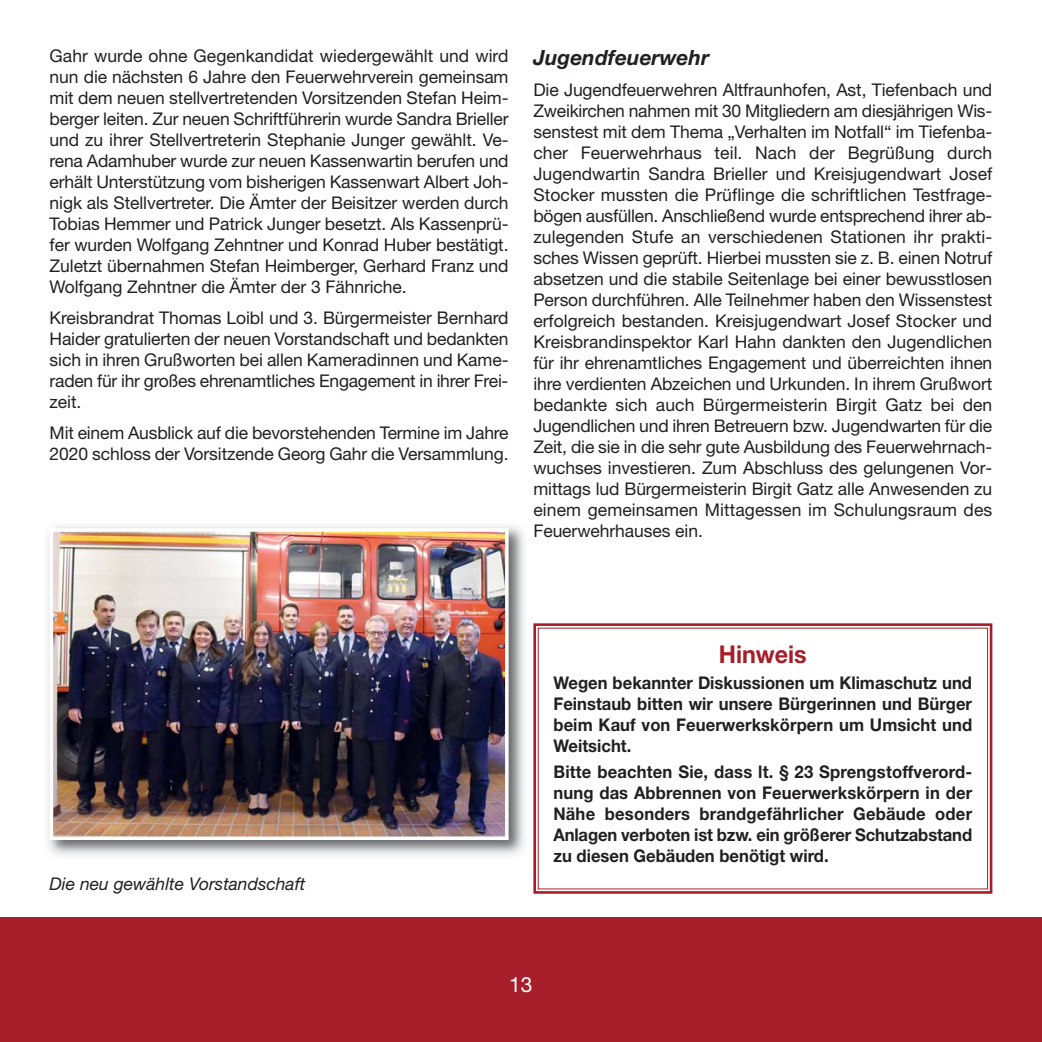
<style>
.page{position:relative;width:1042px;height:1042px;background:#fff}
.page>*{position:absolute;margin:0;border:0;box-sizing:border-box;transform-origin:0 0}
.t1{font:700 24.5px "Helvetica Neue";color:#a71e2a;scale:.95 1}
.t2{font:italic 700 21px "Helvetica Neue";color:#231f20}
.t3{font:21px "Helvetica Neue";color:#fff}
.t4{font:17.5px/21px "Helvetica Neue";letter-spacing:-.005em;color:#231f20;text-align:justify}
.t5{font:700 17.5px/21px "Helvetica Neue";color:#231f20;text-align:justify;scale:.95 1}
.t6{font:italic 17.5px "Helvetica Neue";color:#231f20}
</style>
<div class="page">
<div style="left:0;top:918px;width:1042px;height:124px;background:#a71e2a"></div>
<img style="left:47px;top:525px;width:478px;height:331px">
<img style="left:55px;top:533px;width:448px;height:302px">
<div style="left:50px;top:528px;width:458px;height:312px;border:4px solid #fff"></div>
<div style="left:533px;top:623px;width:459px;height:271px;border:3px solid #a71e2a"></div>
<p class="t4" style="left:50px;top:47px;width:460px">Gahr wurde ohne Gegenkandidat wiedergewählt und wird nun die nächsten 6 Jahre den Feuerwehrverein gemeinsam mit dem neuen stellvertretenden Vorsitzenden Stefan Heim&shy;berger leiten. Zur neuen Schriftführerin wurde Sandra Brieller und zu ihrer Stellvertreterin Stephanie Junger gewählt. Ve&shy;rena Adamhuber wurde zur neuen Kassenwartin berufen und erhält Unterstützung vom bisherigen Kassenwart Albert Joh&shy;nigk als Stellvertreter. Die Ämter der Beisitzer werden durch Tobias Hemmer und Patrick Junger besetzt. Als Kassenprü&shy;fer wurden Wolfgang Zehntner und Konrad Huber bestätigt.<br>Zuletzt übernahmen Stefan Heimberger, Gerhard Franz und Wolfgang Zehntner die Ämter der 3 Fähnriche.</p>
<p class="t4" style="left:50px;top:309px;width:460px">Kreisbrandrat Thomas Loibl und 3. Bürgermeister Bernhard Haider gratulierten der neuen Vorstandschaft und bedankten sich in ihren Grußworten bei allen Kameradinnen und Kame&shy;raden für ihr großes ehrenamtliches Engagement in ihrer Frei&shy;zeit.</p>
<p class="t4" style="left:50px;top:424px;width:460px">Mit einem Ausblick auf die bevorstehenden Termine im Jahre<br>2020 schloss der Vorsitzende Georg Gahr die Versammlung.</p>
<p class="t2" style="left:533px;top:50px;width:177px">Jugendfeuerwehr</p>
<p class="t4" style="left:533px;top:80px;width:460px">Die Jugendfeuerwehren Altfraunhofen, Ast, Tiefenbach und Zweikirchen nahmen mit 30 Mitgliedern am diesjährigen Wis&shy;senstest mit dem Thema „Verhalten im Notfall“ im Tiefenba&shy;cher Feuerwehrhaus teil. Nach der Begrüßung durch Jugendwartin Sandra Brieller und Kreisjugendwart Josef Stocker mussten die Prüflinge die schriftlichen Testfrage - bögen ausfüllen. Anschließend wurde entsprechend ihrer ab&shy;zulegenden Stufe an verschiedenen Stationen ihr prakti&shy;sches Wissen geprüft. Hierbei mussten sie z. B. einen Notruf absetzen und die stabile Seitenlage bei einer bewusstlosen Person durchführen. Alle Teilnehmer haben den Wissenstest erfolgreich bestanden. Kreisjugendwart Josef Stocker und Kreisbrandinspektor Karl Hahn dankten den Jugendlichen für ihr ehrenamtliches Engagement und überreichten ihnen ihre verdienten Abzeichen und Urkunden. In ihrem Grußwort bedankte sich auch Bürgermeisterin Birgit Gatz bei den Jugendlichen und ihren Betreuern bzw. Jugendwarten für die Zeit, die sie in die sehr gute Ausbildung des Feuerwehrnach&shy;wuchses investieren. Zum Abschluss des gelungenen Vor&shy;mittags lud Bürgermeisterin Birgit Gatz alle Anwesenden zu einem gemeinsamen Mittagessen im Schulungsraum des Feuerwehrhauses ein.</p>
<p class="t6" style="left:50px;top:877px;width:257px">Die neu gewählte Vorstandschaft</p>
<h1 class="t1" style="left:719px;top:646px;width:94px">Hinweis</h1>
<p class="t5" style="left:553px;top:674px;width:442px">Wegen bekannter Diskussionen um Klimaschutz und Feinstaub bitten wir unsere Bürgerinnen und Bürger beim Kauf von Feuerwerkskörpern um Umsicht und Weitsicht.</p>
<p class="t5" style="left:553px;top:763px;width:442px">Bitte beachten Sie, dass lt. § 23 Sprengstoffverord&shy;nung das Abbrennen von Feuerwerkskörpern in der Nähe besonders brandgefährlicher Gebäude oder Anlagen verboten ist bzw. ein größerer Schutzabstand zu diesen Gebäuden benötigt wird.</p>
<p class="t3" style="left:509px;top:977px;width:25px">13</p>
</div>
